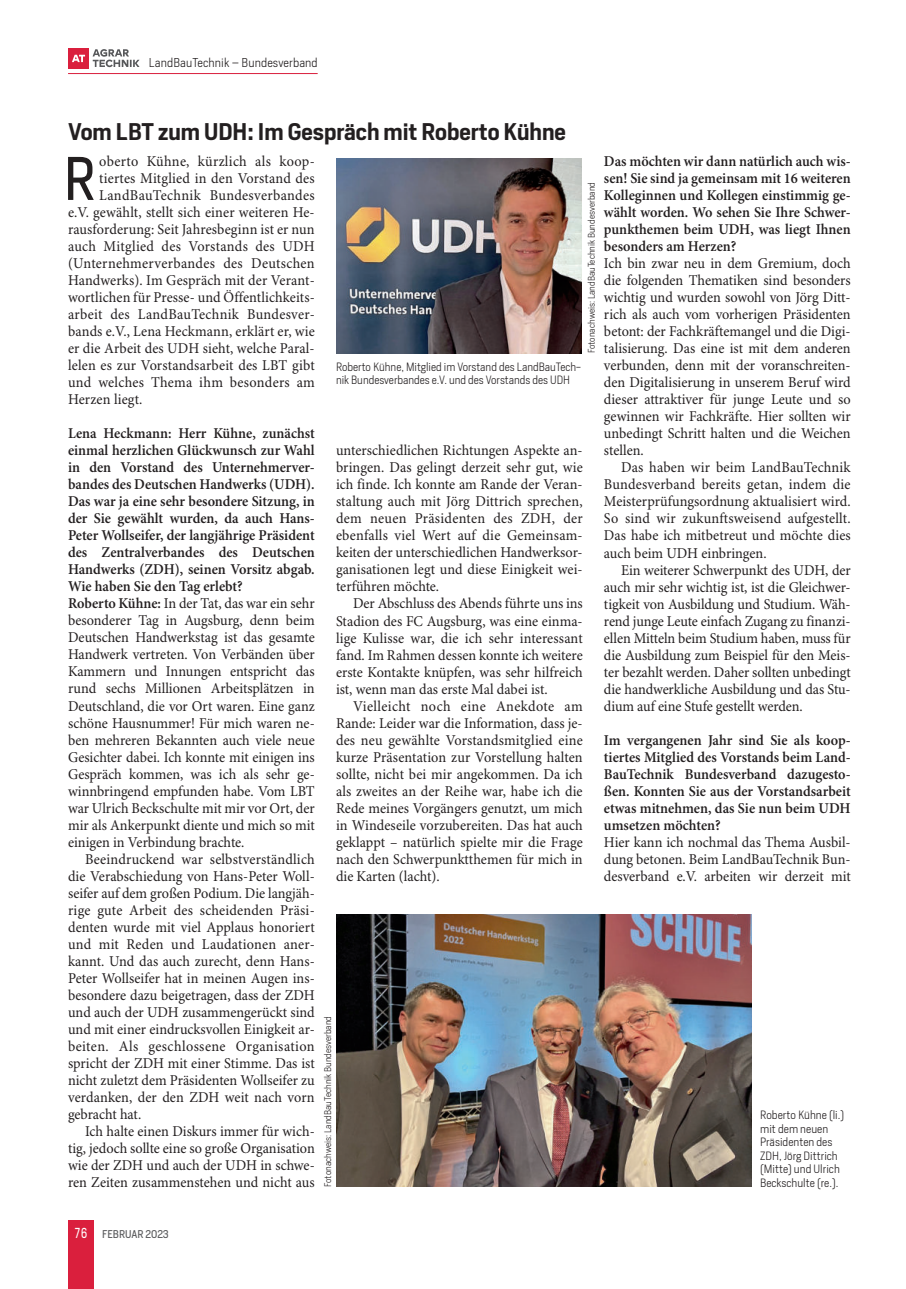
<style>
.page{position:relative;width:906px;height:1289px;background:#fff}
.page>*{position:absolute;margin:0;border:0;box-sizing:border-box;transform-origin:0 0}
.t1{font:57.3px "Heron Sans";color:#231f20;scale:.95 1}
.t2{font:600 22.5px "Heron Sans";color:#231f20}
.t3{font:15px/17px "Minion Pro";color:#231f20;text-align:justify;scale:.95 1}
.t4{font:600 15px/17px "Minion Pro";color:#231f20;text-align:justify;scale:.95 1}
.t5{font:15px "Minion Pro";letter-spacing:.02em;color:#231f20;scale:.95 1}
.t6{font:300 12px "Heron Sans";letter-spacing:.01em;color:#231f20}
.t7{font:300 11.25px/13.5px "Heron Sans";color:#231f20}
.t8{font:10.5px "Heron Sans";color:#57585a}
.t9{font:300 9px "Heron Sans";color:#231f20}
.s1{font-weight:600}
.s2{font-size:13.5px;color:#fff}
</style>
<div class="page">
<hr style="left:68px;top:73px;width:250px;height:1px;background:#da1f3d">
<div style="left:68px;top:48px;width:21px;height:21px;background:#da1f3d"></div>
<svg style="left:93px;top:49px;width:46px;height:18px"></svg>
<svg style="left:72px;top:55px;width:13px;height:7px"></svg>
<div style="left:68px;top:1220px;width:26px;height:68px;background:#da1f3d"></div>
<img style="left:336px;top:158px;width:246px;height:195px">
<img style="left:336px;top:914px;width:415px;height:272px">
<p class="t6" style="left:149px;top:56px;width:170px">LandBauTechnik – Bundesverband</p>
<h2 class="t2" style="left:68px;top:123px;width:499px">Vom LBT zum UDH: Im Gespräch mit Roberto Kühne</h2>
<h1 class="t1" style="left:64px;top:147px;width:35px">R</h1>
<p class="t5" style="left:99px;top:154px;width:228px">oberto Kühne, kürzlich als koop-</p>
<p class="t3" style="left:99px;top:170px;width:228px">tiertes Mitglied in den Vorstand des</p>
<p class="t5" style="left:99px;top:188px;width:228px">LandBauTechnik Bundesverbandes</p>
<p class="t3" style="left:68px;top:204px;width:261px">e.V. gewählt, stellt sich einer weiteren He-</p>
<p class="t3" style="left:68px;top:221px;width:261px">rausforderung: Seit Jahresbeginn ist er nun</p>
<p class="t5" style="left:68px;top:239px;width:261px">auch Mitglied des Vorstands des UDH</p>
<p class="t5" style="left:68px;top:256px;width:261px">(Unternehmerverbandes des Deutschen</p>
<p class="t3" style="left:68px;top:272px;width:261px">Handwerks). Im Gespräch mit der Verant-</p>
<p class="t3" style="left:68px;top:289px;width:261px">wortlichen für Presse- und Öffentlichkeits-</p>
<p class="t5" style="left:68px;top:307px;width:261px">arbeit des LandBauTechnik Bundesver-</p>
<p class="t3" style="left:68px;top:323px;width:261px">bands e.V., Lena Heckmann, erklärt er, wie</p>
<p class="t3" style="left:68px;top:340px;width:261px">er die Arbeit des UDH sieht, welche Paral-</p>
<p class="t3" style="left:68px;top:357px;width:261px">lelen es zur Vorstandsarbeit des LBT gibt</p>
<p class="t3" style="left:68px;top:374px;width:261px">und welches Thema ihm besonders am</p>
<p class="t3" style="left:68px;top:391px;width:80px">Herzen liegt.</p>
<p class="t3" style="left:68px;top:425px;width:261px;text-align:left"><span class="s1">Lena Heckmann: Herr Kühne, zunächst einmal herzlichen Glückwunsch zur Wahl in den Vorstand des Unternehmerver&shy;bandes des Deutschen Handwerks (UDH).<br>Das war ja eine sehr besondere Sitzung, in der Sie gewählt wurden, da auch Hans-Peter Wollseifer, der langjährige Präsident des Zentralverbandes des Deutschen Handwerks (ZDH), seinen Vorsitz abgab.<br>Wie haben Sie den Tag erlebt?<br>Roberto Kühne:</span> In der Tat, das war ein sehr besonderer Tag in Augsburg, denn beim Deutschen Handwerkstag ist das gesamte Handwerk vertreten. Von Verbänden über Kammern und Innungen entspricht das rund sechs Millionen Arbeitsplätzen in Deutschland, die vor Ort waren. Eine ganz schöne Hausnummer! Für mich waren ne&shy;ben mehreren Bekannten auch viele neue Gesichter dabei. Ich konnte mit einigen ins Gespräch kommen, was ich als sehr ge&shy;winnbringend empfunden habe. Vom LBT war Ulrich Beckschulte mit mir vor Ort, der mir als Ankerpunkt diente und mich so mit einigen in Verbindung brachte.</p>
<p class="t3" style="left:68px;top:851px;width:261px;text-indent:17px">Beeindruckend war selbstverständlich die Verabschiedung von Hans-Peter Woll&shy;seifer auf dem großen Podium. Die langjäh&shy;rige gute Arbeit des scheidenden Präsi&shy;denten wurde mit viel Applaus honoriert und mit Reden und Laudationen aner&shy;kannt. Und das auch zurecht, denn Hans-Peter Wollseifer hat in meinen Augen ins&shy;besondere dazu beigetragen, dass der ZDH und auch der UDH zusammengerückt sind und mit einer eindrucksvollen Einigkeit ar&shy;beiten. Als geschlossene Organisation spricht der ZDH mit einer Stimme. Das ist nicht zuletzt dem Präsidenten Wollseifer zu verdanken, der den ZDH weit nach vorn gebracht hat.</p>
<p class="t3" style="left:68px;top:1123px;width:261px;text-indent:17px">Ich halte einen Diskurs immer für wich&shy;tig, jedoch sollte eine so große Organisation wie der ZDH und auch der UDH in schwe&shy;ren Zeiten zusammenstehen und nicht aus</p>
<p class="t9" style="left:588px;top:353px;width:172px;rotate:-90deg">Fotonachweis: LandBauTechnik Bundesverband</p>
<p class="t7" style="left:336px;top:360px;width:246px">Roberto Kühne, Mitglied im Vorstand des LandBauTech&shy;nik Bundesverbandes e.V. und des Vorstands des UDH</p>
<p class="t3" style="left:336px;top:443px;width:261px">unterschiedlichen Richtungen Aspekte an&shy;bringen. Das gelingt derzeit sehr gut, wie ich finde. Ich konnte am Rande der Veran&shy;staltung auch mit Jörg Dittrich sprechen, dem neuen Präsidenten des ZDH, der ebenfalls viel Wert auf die Gemeinsam&shy;keiten der unterschiedlichen Handwerksor&shy;ganisationen legt und diese Einigkeit wei&shy;terführen möchte.</p>
<p class="t3" style="left:336px;top:596px;width:261px;text-indent:17px">Der Abschluss des Abends führte uns ins Stadion des FC Augsburg, was eine einma&shy;lige Kulisse war, die ich sehr interessant fand. Im Rahmen dessen konnte ich weitere erste Kontakte knüpfen, was sehr hilfreich ist, wenn man das erste Mal dabei ist.</p>
<p class="t3" style="left:336px;top:698px;width:261px;text-indent:17px">Vielleicht noch eine Anekdote am Rande: Leider war die Information, dass je&shy;des neu gewählte Vorstandsmitglied eine kurze Präsentation zur Vorstellung halten sollte, nicht bei mir angekommen. Da ich als zweites an der Reihe war, habe ich die Rede meines Vorgängers genutzt, um mich in Windeseile vorzubereiten. Das hat auch geklappt – natürlich spielte mir die Frage nach den Schwerpunktthemen für mich in die Karten (lacht).</p>
<p class="t9" style="left:324px;top:1186px;width:172px;rotate:-90deg">Fotonachweis: LandBauTechnik Bundesverband</p>
<p class="t4" style="left:604px;top:154px;width:261px">Das möchten wir dann natürlich auch wis&shy;sen! Sie sind ja gemeinsam mit 16 weiteren Kolleginnen und Kollegen einstimmig ge&shy;wählt worden. Wo sehen Sie Ihre Schwer&shy;punkthemen beim UDH, was liegt Ihnen besonders am Herzen?</p>
<p class="t3" style="left:604px;top:256px;width:261px">Ich bin zwar neu in dem Gremium, doch die folgenden Thematiken sind besonders wichtig und wurden sowohl von Jörg Ditt&shy;rich als auch vom vorherigen Präsidenten betont: der Fachkräftemangel und die Digi&shy;talisierung. Das eine ist mit dem anderen verbunden, denn mit der voranschreiten&shy;den Digitalisierung in unserem Beruf wird dieser attraktiver für junge Leute und so gewinnen wir Fachkräfte. Hier sollten wir unbedingt Schritt halten und die Weichen stellen.</p>
<p class="t3" style="left:604px;top:460px;width:261px;text-indent:17px">Das haben wir beim LandBauTechnik Bundesverband bereits getan, indem die Meisterprüfungsordnung aktualisiert wird.<br>So sind wir zukunftsweisend aufgestellt.<br>Das habe ich mitbetreut und möchte dies auch beim UDH einbringen.</p>
<p class="t3" style="left:604px;top:562px;width:261px;text-indent:17px">Ein weiterer Schwerpunkt des UDH, der auch mir sehr wichtig ist, ist die Gleichwer&shy;tigkeit von Ausbildung und Studium. Wäh&shy;rend junge Leute einfach Zugang zu finanzi&shy;ellen Mitteln beim Studium haben, muss für die Ausbildung zum Beispiel für den Meis&shy;ter bezahlt werden. Daher sollten unbedingt die handwerkliche Ausbildung und das Stu&shy;dium auf eine Stufe gestellt werden.</p>
<p class="t4" style="left:604px;top:732px;width:261px">Im vergangenen Jahr sind Sie als koop&shy;tiertes Mitglied des Vorstands beim Land-BauTechnik Bundesverband dazugesto&shy;ßen. Konnten Sie aus der Vorstandsarbeit etwas mitnehmen, das Sie nun beim UDH umsetzen möchten?</p>
<p class="t3" style="left:604px;top:834px;width:261px">Hier kann ich nochmal das Thema Ausbil&shy;dung betonen. Beim LandBauTechnik Bun&shy;desverband e.V. arbeiten wir derzeit mit</p>
<p class="t7" style="left:760px;top:1109px;width:86px">Roberto Kühne (li.) mit dem neuen<br>Präsidenten des<br>ZDH, Jörg Dittrich (Mitte) und Ulrich</p>
<p class="t7" style="left:760px;top:1176px;width:80px">Beckschulte (re.).</p>
<p class="t8" style="left:74px;top:1228px;width:96px"><span class="s2">76</span> FEBRUAR 2023</p>
</div>
